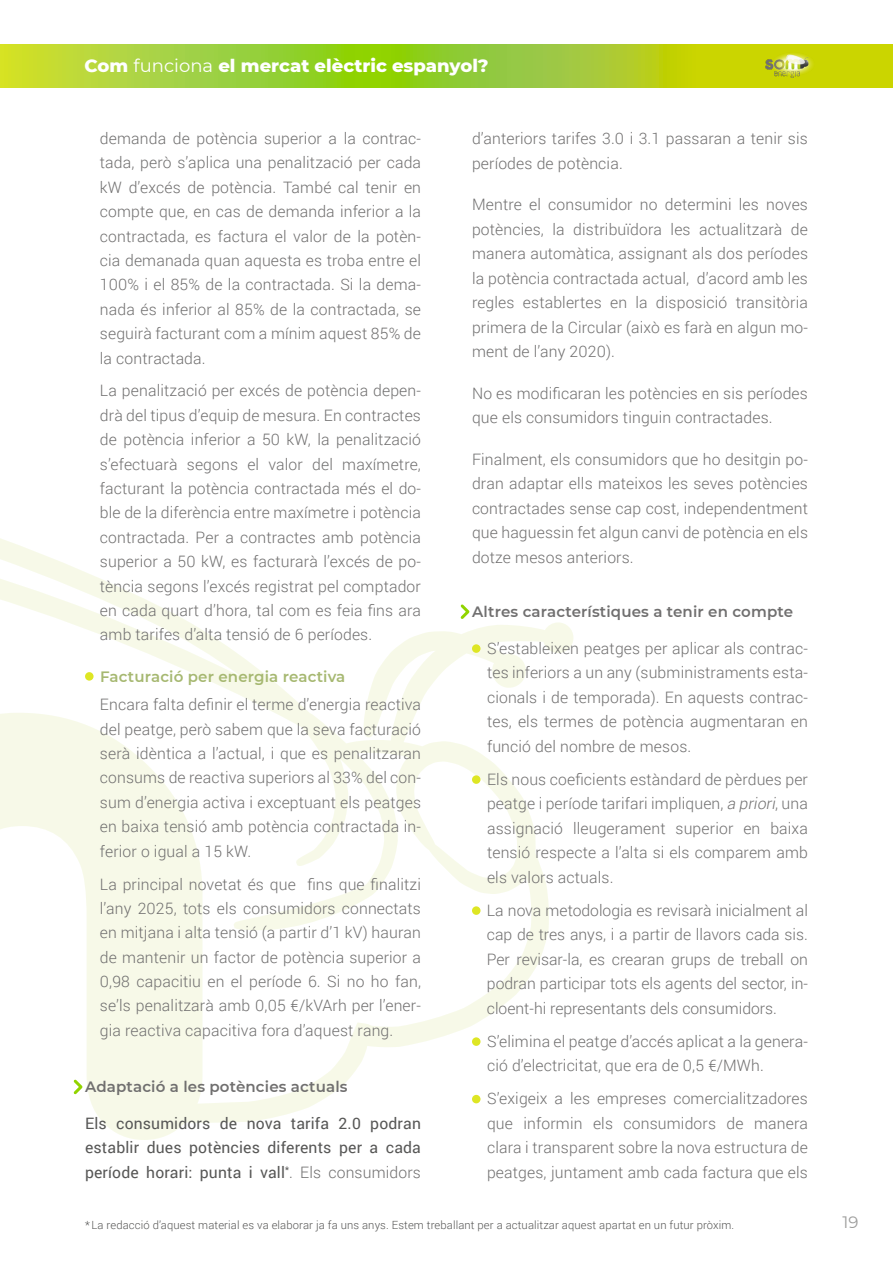
<style>
.page{position:relative;width:893px;height:1263px;background:#fff}
.page>*{position:absolute;margin:0;border:0;box-sizing:border-box;transform-origin:0 0}
.t1{font:800 18px "Montserrat";color:#fff}
.t2{font:16.5px "Montserrat";color:#9d9d9c}
.t3{font:300 15.75px/24.5px "Roboto";letter-spacing:.01em;color:#706f6f;text-align:justify}
.t4{font:15.75px/24.5px "Roboto";letter-spacing:.01em;color:#575756;text-align:justify}
.t5{font:600 15px "Montserrat";letter-spacing:.01em;color:#706f6f}
.t6{font:600 15px "Montserrat";letter-spacing:.01em;color:#a6b871}
.t7{font:300 11.25px "Roboto";letter-spacing:.01em;color:#575756}
.s1{font-weight:400}
.s2{font-style:italic}
.s3{font-weight:300;color:#706f6f}
</style>
<div class="page">
<svg style="left:0;top:44px;width:893px;height:43px;background:#aad126"></svg>
<img style="left:759px;top:48px;width:56px;height:40px">
<svg style="left:0;top:538px;width:573px;height:602px"></svg>
<div style="left:85px;top:672px;width:9px;height:9px;background:#dee624;border-radius:50%"></div>
<div style="left:472px;top:644px;width:8px;height:9px;background:#dee624;border-radius:50%"></div>
<div style="left:472px;top:775px;width:8px;height:9px;background:#dee624;border-radius:50%"></div>
<div style="left:472px;top:906px;width:8px;height:9px;background:#dee624;border-radius:50%"></div>
<div style="left:472px;top:1037px;width:8px;height:9px;background:#dee624;border-radius:50%"></div>
<div style="left:472px;top:1095px;width:8px;height:8px;background:#dee624;border-radius:50%"></div>
<svg style="left:71px;top:1077px;width:14px;height:20px"></svg>
<svg style="left:458px;top:602px;width:14px;height:20px"></svg>
<p class="t1" style="left:85px;top:52px;width:406px">Com <span class="s1">funciona</span> el mercat elèctric espanyol?</p>
<p class="t3" style="left:472px;top:126px;width:337px">d’anteriors tarifes 3.0 i 3.1 passaran a tenir sis períodes de potència.</p>
<p class="t3" style="left:472px;top:192px;width:337px">Mentre el consumidor no determini les noves potències, la distribuïdora les actualitzarà de manera automàtica, assignant als dos períodes la potència contractada actual, d’acord amb les regles establertes en la disposició transitòria primera de la Circular (això es farà en algun mo&shy;ment de l’any 2020).</p>
<p class="t3" style="left:472px;top:380px;width:337px">No es modificaran les potències en sis períodes que els consumidors tinguin contractades.</p>
<p class="t3" style="left:472px;top:446px;width:338px">Finalment, els consumidors que ho desitgin po&shy;dran adaptar ells mateixos les seves potències contractades sense cap cost, independentment que haguessin fet algun canvi de potència en els dotze mesos anteriors.</p>
<p class="t3" style="left:100px;top:126px;width:323px">demanda de potència superior a la contrac&shy;tada, però s’aplica una penalització per cada kW d’excés de potència. També cal tenir en compte que, en cas de demanda inferior a la contractada, es factura el valor de la potèn&shy;cia demanada quan aquesta es troba entre el 100% i el 85% de la contractada. Si la dema&shy;nada és inferior al 85% de la contractada, se seguirà facturant com a mínim aquest 85% de la contractada.</p>
<p class="t3" style="left:100px;top:378px;width:323px">La penalització per excés de potència depen&shy;drà del tipus d’equip de mesura. En contractes de potència inferior a 50 kW, la penalització s’efectuarà segons el valor del maxímetre, facturant la potència contractada més el do&shy;ble de la diferència entre maxímetre i potència contractada. Per a contractes amb potència superior a 50 kW, es facturarà l’excés de po&shy;tència segons l’excés registrat pel comptador en cada quart d’hora, tal com es feia fins ara amb tarifes d’alta tensió de 6 períodes.</p>
<p class="t6" style="left:100px;top:666px;width:247px">Facturació per energia reactiva</p>
<p class="t3" style="left:100px;top:692px;width:323px">Encara falta definir el terme d’energia reactiva del peatge, però sabem que la seva facturació serà idèntica a l’actual, i que es penalitzaran consums de reactiva superiors al 33% del con&shy;sum d’energia activa i exceptuant els peatges en baixa tensió amb potència contractada in&shy;ferior o igual a 15 kW.</p>
<p class="t3" style="left:100px;top:871px;width:323px">La principal novetat és que fins que finalitzi l’any 2025, tots els consumidors connectats en mitjana i alta tensió (a partir d’1 kV) hauran de mantenir un factor de potència superior a 0,98 capacitiu en el període 6. Si no ho fan, se’ls penalitzarà amb 0,05 €/kVArh per l’ener&shy;gia reactiva capacitiva fora d’aquest rang.</p>
<p class="t5" style="left:472px;top:601px;width:323px">Altres característiques a tenir en compte</p>
<p class="t3" style="left:487px;top:635px;width:322px">S’estableixen peatges per aplicar als contrac&shy;tes inferiors a un any (subministraments esta&shy;cionals i de temporada). En aquests contrac&shy;tes, els termes de potència augmentaran en funció del nombre de mesos.</p>
<p class="t3" style="left:487px;top:766px;width:322px">Els nous coeficients estàndard de pèrdues per peatge i període tarifari impliquen, <span class="s2">a priori</span>, una assignació lleugerament superior en baixa tensió respecte a l’alta si els comparem amb els valors actuals.</p>
<p class="t3" style="left:487px;top:897px;width:323px">La nova metodologia es revisarà inicialment al cap de tres anys, i a partir de llavors cada sis.<br>Per revisar-la, es crearan grups de treball on podran participar tots els agents del sector, in&shy;cloent-hi representants dels consumidors.</p>
<p class="t3" style="left:487px;top:1028px;width:322px">S’elimina el peatge d’accés aplicat a la genera&shy;ció d’electricitat, que era de 0,5 €/MWh.</p>
<p class="t3" style="left:487px;top:1086px;width:322px">S’exigeix a les empreses comercialitzadores que informin els consumidors de manera clara i transparent sobre la nova estructura de peatges, juntament amb cada factura que els</p>
<p class="t7" style="left:85px;top:1217px;width:651px">* La redacció d’aquest material es va elaborar ja fa uns anys. Estem treballant per a actualitzar aquest apartat en un futur pròxim.</p>
<p class="t5" style="left:85px;top:1076px;width:264px">Adaptació a les potències actuals</p>
<p class="t4" style="left:85px;top:1110px;width:337px">Els consumidors de nova tarifa 2.0 podran establir dues potències diferents per a cada període horari: punta i vall<sup>*</sup><span class="s3">. Els consumidors</span></p>
<p class="t2" style="left:842px;top:1211px;width:18px">19</p>
</div>
